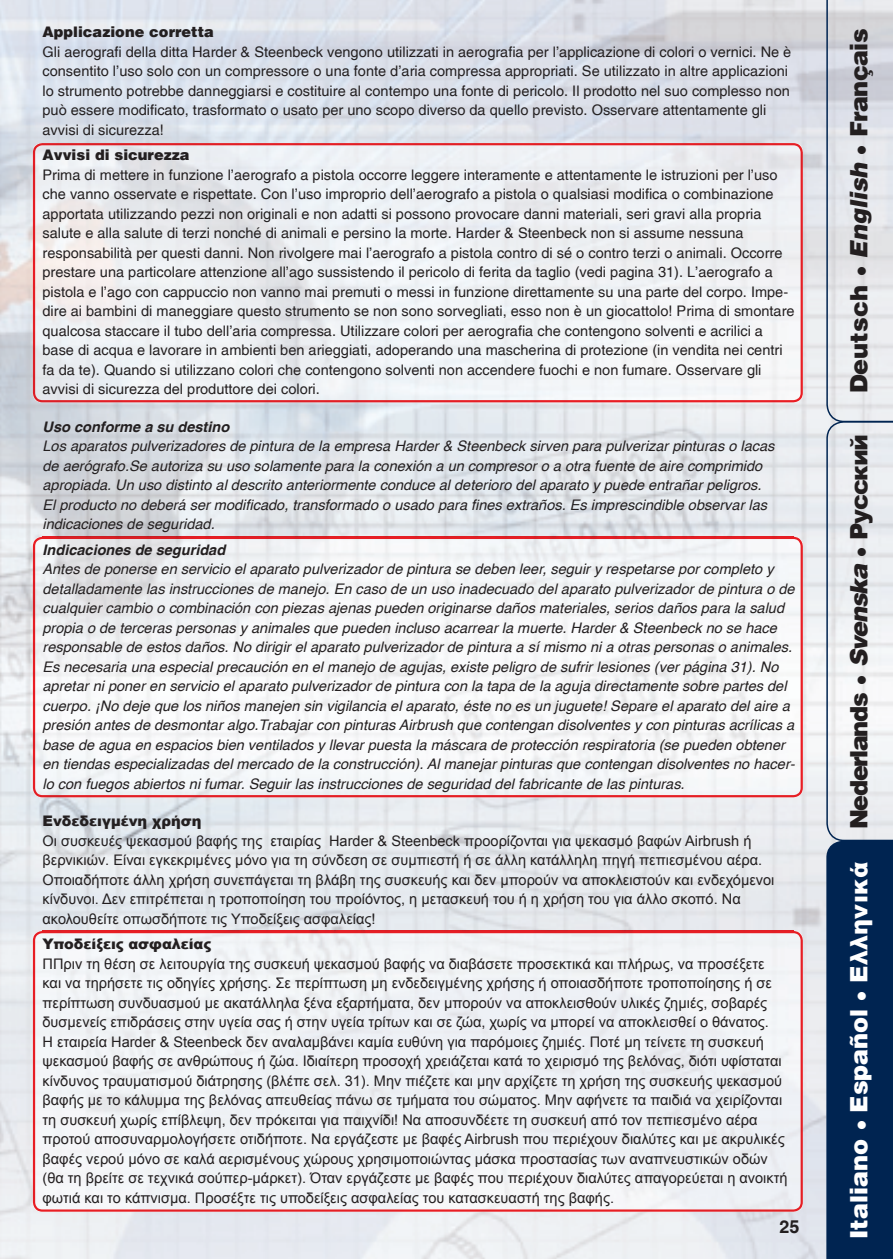
<style>
.page{position:relative;width:893px;height:1259px;background:#fff}
.page>*{position:absolute;margin:0;border:0;box-sizing:border-box;transform-origin:0 0}
.t1{font:900 24px "Helvetica";letter-spacing:-.06em;color:#231f20}
.t2{font:900 24px "Helvetica";color:#fff}
.t3{font:900 24px "Helvetica";letter-spacing:-.03em;color:#231f20}
.t4{font:700 18px "Helvetica";color:#231f20}
.t5{font:14.4px/19.5px "Arial";color:#231f20}
.t6{font:italic 14.4px/19.5px "Helvetica";color:#231f20}
.t7{font:14.4px/19.5px "Helvetica";color:#231f20}
.t8{font:italic 700 14.4px "Helvetica";color:#231f20}
.t9{font:900 14.4px "Helvetica";color:#231f20}
.t10{font:900 14.4px "Arial";color:#231f20}
.s1{font-style:italic}
.s2{font-family:"Arial"}
</style>
<div class="page">
<img style="left:0;top:0;width:826px;height:1259px">
<svg style="left:826px;top:0;width:67px;height:1259px;background:#95a3b5"></svg>
<img style="left:33px;top:537px;width:770px;height:260px">
<img style="left:33px;top:143px;width:770px;height:259px">
<div style="left:33px;top:931px;width:770px;height:280px;background:#eff1f6"></div>
<img style="left:43px;top:537px;width:750px;height:1px">
<img style="left:43px;top:143px;width:750px;height:259px">
<img style="left:43px;top:931px;width:750px;height:1px">
<p class="t9" style="left:43px;top:23px;width:173px">Applicazione corretta</p>
<p class="t7" style="left:43px;top:43px;width:750px">Gli aerografi della ditta Harder &amp; Steenbeck vengono utilizzati in aerografia per l’applicazione di colori o vernici. Ne è consentito l’uso solo con un compressore o una fonte d’aria compressa appropriati. Se utilizzato in altre applicazioni lo strumento potrebbe danneggiarsi e costituire al contempo una fonte di pericolo. Il prodotto nel suo complesso non può essere modificato, trasformato o usato per uno scopo diverso da quello previsto. Osservare attentamente gli avvisi di sicurezza!</p>
<p class="t9" style="left:43px;top:146px;width:149px">Avvisi di sicurezza</p>
<p class="t7" style="left:43px;top:166px;width:754px">Prima di mettere in funzione l’aerografo a pistola occorre leggere interamente e attentamente le istruzioni per l’uso che vanno osservate e rispettate. Con l’uso improprio dell’aerografo a pistola o qualsiasi modifica o combinazione apportata utilizzando pezzi non originali e non adatti si possono provocare danni materiali, seri gravi alla propria salute e alla salute di terzi nonché di animali e persino la morte. Harder &amp; Steenbeck non si assume nessuna responsabilità per questi danni. Non rivolgere mai l’aerografo a pistola contro di sé o contro terzi o animali. Occorre prestare una particolare attenzione all’ago sussistendo il pericolo di ferita da taglio (vedi pagina 31). L’aerografo a pistola e l’ago con cappuccio non vanno mai premuti o messi in funzione direttamente su una parte del corpo. Impe&shy;dire ai bambini di maneggiare questo strumento se non sono sorvegliati, esso non è un giocattolo! Prima di smontare qualcosa staccare il tubo dell’aria compressa. Utilizzare colori per aerografia che contengono solventi e acrilici a base di acqua e lavorare in ambienti ben arieggiati, adoperando una mascherina di protezione (in vendita nei centri fa da te). Quando si utilizzano colori che contengono solventi non accendere fuochi e non fumare. Osservare gli avvisi di sicurezza del produttore dei colori.</p>
<p class="t8" style="left:43px;top:420px;width:188px">Uso conforme a su destino</p>
<p class="t6" style="left:43px;top:437px;width:733px">Los aparatos pulverizadores de pintura de la empresa Harder &amp; Steenbeck sirven para pulverizar pinturas o lacas de aerógrafo.Se autoriza su uso solamente para la conexión a un compresor o a otra fuente de aire comprimido apropiada. Un uso distinto al descrito anteriormente conduce al deterioro del aparato y puede entrañar peligros.<br>El producto no deberá ser modificado, transformado o usado para fines extraños. Es imprescindible observar las indicaciones de seguridad.</p>
<p class="t8" style="left:43px;top:543px;width:184px">Indicaciones de seguridad</p>
<p class="t6" style="left:43px;top:560px;width:754px">Antes de ponerse en servicio el aparato pulverizador de pintura se deben leer, seguir y respetarse por completo y detalladamente las instrucciones de manejo. En caso de un uso inadecuado del aparato pulverizador de pintura o de cualquier cambio o combinación con piezas ajenas pueden originarse daños materiales, serios daños para la salud propia o de terceras personas y animales que pueden incluso acarrear la muerte. Harder &amp; Steenbeck no se hace responsable de estos daños. No dirigir el aparato pulverizador de pintura a sí mismo ni a otras personas o animales.<br>Es necesaria una especial precaución en el manejo de agujas, existe peligro de sufrir lesiones (ver página 31). No apretar ni poner en servicio el aparato pulverizador de pintura con la tapa de la aguja directamente sobre partes del cuerpo. ¡No deje que los niños manejen sin vigilancia el aparato, éste no es un juguete! Separe el aparato del aire a presión antes de desmontar algo.Trabajar con pinturas Airbrush que contengan disolventes y con pinturas acrílicas a base de agua en espacios bien ventilados y llevar puesta la máscara de protección respiratoria (se pueden obtener en tiendas especializadas del mercado de la construcción). Al manejar pinturas que contengan disolventes no hacer&shy;lo con fuegos abiertos ni fumar. Seguir las instrucciones de seguridad del fabricante de las pinturas.</p>
<p class="t10" style="left:43px;top:810px;width:161px">Ενδεδειγμένη χρήση</p>
<p class="t5" style="left:43px;top:831px;width:733px">Οι συσκευές ψεκασμού βαφής της εταιρίας Harder &amp; Steenbeck προορίζονται για ψεκασμό βαφών Airbrush ή βερνικιών. Είναι εγκεκριμένες μόνο για τη σύνδεση σε συμπιεστή ή σε άλλη κατάλληλη πηγή πεπιεσμένου αέρα.<br>Οποιαδήποτε άλλη χρήση συνεπάγεται τη βλάβη της συσκευής και δεν μπορούν να αποκλειστούν και ενδεχόμενοι κίνδυνοι. Δεν επιτρέπεται η τροποποίηση του προίόντος, η μετασκευή του ή η χρήση του για άλλο σκοπό. Να ακολουθείτε οπωσδήποτε τις Υποδείξεις ασφαλείας!</p>
<p class="t10" style="left:43px;top:933px;width:170px">Υποδείξεις ασφαλείας</p>
<p class="t5" style="left:43px;top:954px;width:747px">ΠΠριν τη θέση σε λειτουργία της συσκευή ψεκασμού βαφής να διαβάσετε προσεκτικά και πλήρως, να προσέξετε<br>και να τηρήσετε τις οδηγίες χρήσης. Σε περίπτωση μη ενδεδειγμένης χρήσης ή οποιασδήποτε τροποποίησης ή σε περίπτωση συνδυασμού με ακατάλληλα ξένα εξαρτήματα, δεν μπορούν να αποκλεισθούν υλικές ζημιές, σοβαρές δυσμενείς επιδράσεις στην υγεία σας ή στην υγεία τρίτων και σε ζώα, χωρίς να μπορεί να αποκλεισθεί ο θάνατος.<br>Η εταιρεία Harder &amp; Steenbeck δεν αναλαμβάνει καμία ευθύνη για παρόμοιες ζημιές. Ποτέ μη τείνετε τη συσκευή ψεκασμού βαφής σε ανθρώπους ή ζώα. Ιδιαίτερη προσοχή χρειάζεται κατά το χειρισμό της βελόνας, διότι υφίσταται κίνδυνος τραυματισμού διάτρησης (βλέπε σελ. 31). Μην πιέζετε και μην αρχίζετε τη χρήση της συσκευής ψεκασμού βαφής με το κάλυμμα της βελόνας απευθείας πάνω σε τμήματα του σώματος. Μην αφήνετε τα παιδιά να χειρίζονται τη συσκευή χωρίς επίβλεψη, δεν πρόκειται για παιχνίδι! Να αποσυνδέετε τη συσκευή από τον πεπιεσμένο αέρα προτού αποσυναρμολογήσετε οτιδήποτε. Να εργάζεστε με βαφές Airbrush που περιέχουν διαλύτες και με ακρυλικές βαφές νερού μόνο σε καλά αερισμένους χώρους χρησιμοποιώντας μάσκα προστασίας των αναπνευστικών οδών (θα τη βρείτε σε τεχνικά σούπερ-μάρκετ). Όταν εργάζεστε με βαφές που περιέχουν διαλύτες απαγορεύεται η ανοικτή φωτιά και το κάπνισμα. Προσέξτε τις υποδείξεις ασφαλείας του κατασκευαστή της βαφής.</p>
<p class="t4" style="left:779px;top:1219px;width:22px">25</p>
<h1 class="t3" style="left:843px;top:393px;width:366px;rotate:-90deg">Deutsch • <span class="s1">English</span> • Français</h1>
<h1 class="t1" style="left:843px;top:829px;width:397px;rotate:-90deg">Nederlands • <span class="s1">Svenska</span> • <span class="s2">Русский</span></h1>
<h1 class="t2" style="left:843px;top:1239px;width:378px;rotate:-90deg">Italiano • Español • <span class="s2">Ελληνικά</span></h1>
</div>
